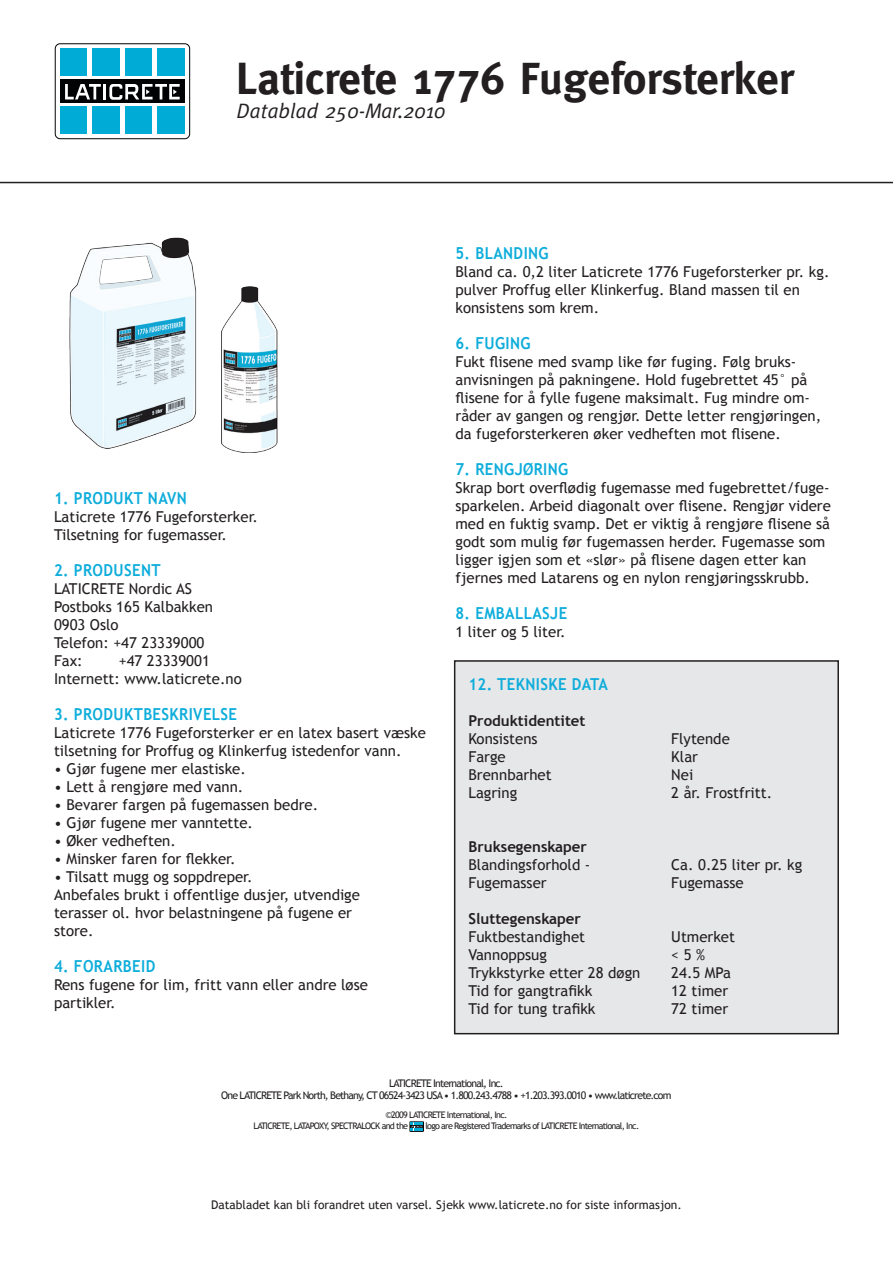
<style>
.page{position:relative;width:893px;height:1263px;background:#fff}
.page>*{position:absolute;margin:0;border:0;box-sizing:border-box;transform-origin:0 0}
.t1{font:700 45px "Meta";color:#231f20}
.t2{font:italic 21px "Meta";color:#231f20}
.t3{font:700 16.5px "Trebuchet MS";letter-spacing:.025em;color:#0eaddb;scale:.91 1}
.t4{font:15px/18px "Trebuchet MS";color:#231f20}
.t5{font:700 15px "Trebuchet MS";color:#231f20}
.t6{font:12px "Trebuchet MS";color:#231f20}
.t7{font:10.5px/12.6px "Trebuchet MS";letter-spacing:-.08em;color:#231f20;text-align:center}
.t8{font:9px/10.8px "Trebuchet MS";letter-spacing:-.08em;color:#231f20}
</style>
<div class="page">
<hr style="left:0;top:182px;width:893px;height:1px;background:#231f20">
<div style="left:55px;top:44px;width:135px;height:95px;border:1px solid #010203;border-radius:5px"></div>
<div style="left:60px;top:107px;width:27px;height:27px;background:#00acd5"></div>
<div style="left:93px;top:107px;width:27px;height:27px;background:#00acd5"></div>
<div style="left:125px;top:107px;width:27px;height:27px;background:#00acd5"></div>
<div style="left:157px;top:107px;width:27px;height:27px;background:#00acd5"></div>
<div style="left:60px;top:80px;width:124px;height:23px;background:#010203"></div>
<hr style="left:103px;top:84px;width:3px;height:15px;background:#fff">
<svg style="left:65px;top:84px;width:36px;height:15px"></svg>
<svg style="left:109px;top:84px;width:71px;height:16px"></svg>
<div style="left:60px;top:49px;width:27px;height:27px;background:#00acd5"></div>
<div style="left:93px;top:49px;width:27px;height:27px;background:#00acd5"></div>
<div style="left:125px;top:49px;width:27px;height:27px;background:#00acd5"></div>
<div style="left:157px;top:49px;width:27px;height:27px;background:#00acd5"></div>
<img style="left:69px;top:237px;width:209px;height:216px">
<div style="left:455px;top:661px;width:383px;height:373px;background:#e6e7e9"></div>
<div style="left:454px;top:660px;width:385px;height:374px;border:2px solid #231f20"></div>
<svg style="left:410px;top:1122px;width:14px;height:10px"></svg>
<h1 class="t1" style="left:236px;top:52px;width:560px">Laticrete 1776 Fugeforsterker</h1>
<h2 class="t2" style="left:236px;top:99px;width:211px">Datablad 250-Mar.2010</h2>
<p class="t3" style="left:54px;top:488px;width:147px">1. PRODUKT NAVN</p>
<p class="t4" style="left:54px;top:508px;width:206px">Laticrete 1776 Fugeforsterker.<br>Tilsetning for fugemasser.</p>
<p class="t3" style="left:54px;top:560px;width:119px">2. PRODUSENT</p>
<p class="t4" style="left:54px;top:580px;width:161px">LATICRETE Nordic AS<br>Postboks 165 Kalbakken<br>0903 Oslo<br>Telefon: +47 23339000<br>Fax:</p>
<p class="t4" style="left:54px;top:652px;width:189px;text-indent:65px">+47 23339001<br>Internett: www.laticrete.no</p>
<p class="t3" style="left:54px;top:704px;width:203px">3. PRODUKTBESKRIVELSE</p>
<p class="t4" style="left:54px;top:724px;width:373px">Laticrete 1776 Fugeforsterker er en latex basert væske tilsetning for Proffug og Klinkerfug istedenfor vann.</p>
<p class="t4" style="left:54px;top:760px;width:193px">• Gjør fugene mer elastiske.</p>
<p class="t4" style="left:54px;top:778px;width:191px">• Lett å rengjøre med vann.</p>
<p class="t4" style="left:54px;top:796px;width:266px">• Bevarer fargen på fugemassen bedre.</p>
<p class="t4" style="left:54px;top:814px;width:201px">• Gjør fugene mer vanntette.</p>
<p class="t4" style="left:54px;top:832px;width:123px">• Øker vedheften.</p>
<p class="t4" style="left:54px;top:850px;width:183px">• Minsker faren for flekker.</p>
<p class="t4" style="left:54px;top:868px;width:307px">• Tilsatt mugg og soppdreper.<br>Anbefales brukt i offentlige dusjer, utvendige terasser ol. hvor belastningene på fugene er store.</p>
<p class="t3" style="left:54px;top:956px;width:113px">4. FORARBEID</p>
<p class="t4" style="left:54px;top:976px;width:316px">Rens fugene for lim, fritt vann eller andre løse partikler.</p>
<p class="t3" style="left:455px;top:243px;width:104px">5. BLANDING</p>
<p class="t4" style="left:455px;top:263px;width:376px">Bland ca. 0,2 liter Laticrete 1776 Fugeforsterker pr. kg. pulver Proffug eller Klinkerfug. Bland massen til en konsistens som krem.</p>
<p class="t3" style="left:455px;top:333px;width:84px">6. FUGING</p>
<p class="t4" style="left:455px;top:353px;width:367px">Fukt flisene med svamp like før fuging. Følg bruks&shy;anvisningen på pakningene. Hold fugebrettet 45° på flisene for å fylle fugene maksimalt. Fug mindre om&shy;råder av gangen og rengjør. Dette letter rengjøringen, da fugeforsterkeren øker vedheften mot flisene.</p>
<p class="t3" style="left:455px;top:459px;width:125px">7. RENGJØRING</p>
<p class="t4" style="left:455px;top:479px;width:377px">Skrap bort overflødig fugemasse med fugebrettet/fuge&shy;sparkelen. Arbeid diagonalt over flisene. Rengjør videre med en fuktig svamp. Det er viktig å rengjøre flisene så godt som mulig før fugemassen herder. Fugemasse som ligger igjen som et «slør» på flisene dagen etter kan fjernes med Latarens og en nylon rengjøringsskrubb.</p>
<p class="t3" style="left:455px;top:603px;width:124px">8. EMBALLASJE</p>
<p class="t4" style="left:455px;top:623px;width:112px">1 liter og 5 liter.</p>
<p class="t3" style="left:468px;top:674px;width:155px">12. TEKNISKE DATA</p>
<p class="t5" style="left:468px;top:711px;width:119px">Produktidentitet</p>
<p class="t4" style="left:468px;top:730px;width:85px">Konsistens<br>Farge<br>Brennbarhet<br>Lagring</p>
<p class="t5" style="left:468px;top:837px;width:120px">Bruksegenskaper</p>
<p class="t4" style="left:468px;top:856px;width:123px">Blandingsforhold -<br>Fugemasser</p>
<p class="t5" style="left:468px;top:909px;width:114px">Sluttegenskaper</p>
<p class="t4" style="left:468px;top:928px;width:173px">Fuktbestandighet<br>Vannoppsug<br>Trykkstyrke etter 28 døgn<br>Tid for gangtrafikk<br>Tid for tung trafikk</p>
<p class="t4" style="left:671px;top:730px;width:102px">Flytende<br>Klar<br>Nei<br>2 år. Frostfritt.</p>
<p class="t4" style="left:671px;top:856px;width:132px">Ca. 0.25 liter pr. kg<br>Fugemasse</p>
<p class="t4" style="left:671px;top:928px;width:65px">Utmerket &lt; 5 %<br>24.5 MPa<br>12 timer<br>72 timer</p>
<p class="t7" style="left:221px;top:1077px;width:452px">LATICRETE International, Inc.<br>One LATICRETE Park North, Bethany, CT 06524-3423 USA • 1.800.243.4788 • +1.203.393.0010 • www.laticrete.com</p>
<p class="t8" style="left:254px;top:1110px;width:255px;text-indent:132px">©2009 LATICRETE International, Inc.<br>LATICRETE, LATAPOXY, SPECTRALOCK and the</p>
<p class="t8" style="left:425px;top:1120px;width:215px">logo are Registered Trademarks of LATICRETE International, Inc.</p>
<p class="t6" style="left:211px;top:1198px;width:472px">Databladet kan bli forandret uten varsel. Sjekk www.laticrete.no for siste informasjon.</p>
</div>
